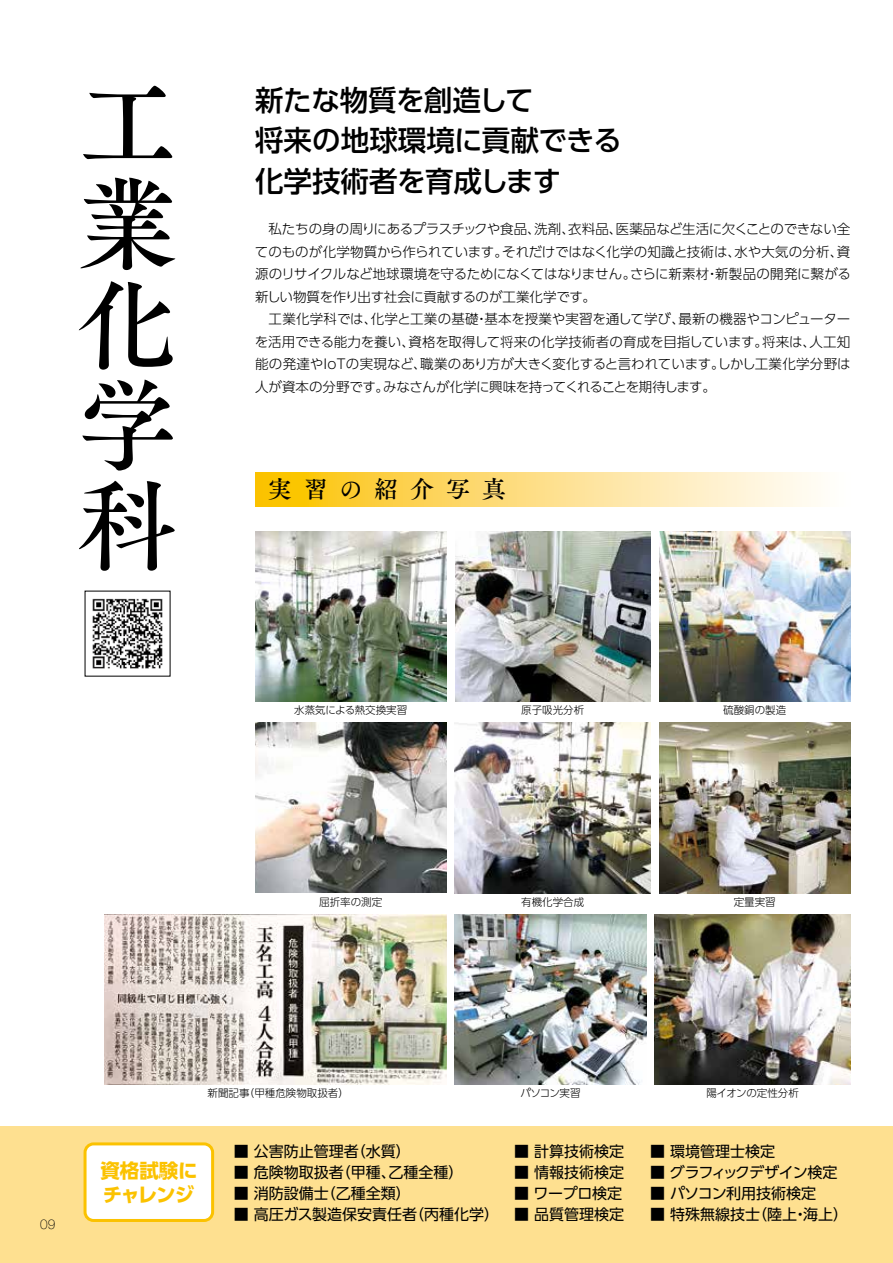
<style>
.page{position:relative;width:893px;height:1263px;background:#fff}
.page>*{position:absolute;margin:0;border:0;box-sizing:border-box;transform-origin:0 0}
.t1{font:100.5px/100.5px "Tsuku A Old Min Pr 6 D";color:#000;text-align:justify}
.t2{font:500 28.5px/40.5px "UD Shin Go Pro";letter-spacing:-.01em;color:#000}
.t3{font:24px "Tsuku A Old Min Pr 6 D";letter-spacing:.5em;color:#000}
.t4{font:700 19.5px/24px "UD Shin Go Pro";letter-spacing:-.03em;color:#fbc200}
.t5{font:15px "UD Shin Go Pro";color:#000}
.t6{font:15px "UD Shin Go Pro";letter-spacing:-.06em;color:#000}
.t7{font:300 13.5px/22.5px "UD Shin Go Pro";letter-spacing:-.015em;color:#000;text-align:justify}
.t8{font:100 13.5px "Helvetica Neue";color:#000}
.t9{font:300 10.5px "UD Shin Go Pro";color:#000}
</style>
<div class="page">
<div style="left:0;top:1127px;width:893px;height:136px;background:#fee090"></div>
<svg style="left:255px;top:472px;width:566px;height:34px;background:#fdde81"></svg>
<img style="left:255px;top:531px;width:191px;height:171px">
<img style="left:455px;top:532px;width:196px;height:170px">
<img style="left:659px;top:531px;width:191px;height:171px">
<img style="left:455px;top:723px;width:196px;height:170px">
<img style="left:655px;top:914px;width:195px;height:170px">
<img style="left:659px;top:723px;width:191px;height:170px">
<img style="left:255px;top:723px;width:191px;height:170px">
<img style="left:455px;top:914px;width:191px;height:170px">
<img style="left:104px;top:914px;width:342px;height:170px">
<div style="left:85px;top:1144px;width:128px;height:76px;background:#fff;border-radius:9px"></div>
<div style="left:84px;top:1142px;width:130px;height:80px;border:3px solid #fbc200;border-radius:9px"></div>
<img style="left:92px;top:598px;width:71px;height:71px">
<h1 class="t1" style="left:77px;top:70px;width:99px">工業化学科</h1>
<h2 class="t2" style="left:255px;top:79px;width:368px">新たな物質を創造して<br>将来の地球環境に貢献できる化学技術者を育成します</h2>
<p class="t7" style="left:255px;top:217px;width:598px;text-indent:14px">私たちの身の周りにあるプラスチックや食品、洗剤、衣料品、医薬品など生活に欠くことのできない全てのものが化学物質から作られています。それだけではなく化学の知識と技術は、水や大気の分析、資源のリサイクルなど地球環境を守るためになくてはなりません。さらに新素材・新製品の開発に繋がる新しい物質を作り出す社会に貢献するのが工業化学です。</p>
<p class="t7" style="left:255px;top:307px;width:597px;text-indent:14px">工業化学科では、化学と工業の基礎・基本を授業や実習を通して学び、最新の機器やコンピューターを活用できる能力を養い、資格を取得して将来の化学技術者の育成を目指しています。将来は、人工知能の発達やIoTの実現など、職業のあり方が大きく変化すると言われています。しかし工業化学分野は人が資本の分野です。みなさんが化学に興味を持ってくれることを期待します。</p>
<h3 class="t3" style="left:268px;top:468px;width:240px">実習の紹介写真</h3>
<p class="t9" style="left:294px;top:702px;width:114px">水蒸気による熱交換実習</p>
<p class="t9" style="left:521px;top:702px;width:64px">原子吸光分析</p>
<p class="t9" style="left:723px;top:702px;width:64px">硫酸銅の製造</p>
<p class="t9" style="left:521px;top:893px;width:64px">有機化学合成</p>
<p class="t9" style="left:319px;top:893px;width:64px">屈折率の測定</p>
<p class="t9" style="left:734px;top:893px;width:43px">定量実習</p>
<p class="t8" style="left:40px;top:1214px;width:17px">09</p>
<p class="t9" style="left:208px;top:1085px;width:143px">新聞記事（甲種危険物取扱者）</p>
<h3 class="t4" style="left:100px;top:1158px;width:99px">資格試験にチャレンジ</h3>
<p class="t5" style="left:234px;top:1139px;width:178px">■ 公害防止管理者（水質）</p>
<p class="t5" style="left:234px;top:1160px;width:231px">■ 危険物取扱者（甲種、乙種全種）</p>
<p class="t5" style="left:234px;top:1181px;width:178px">■ 消防設備士（乙種全類）</p>
<p class="t5" style="left:234px;top:1202px;width:267px">■ 高圧ガス製造保安責任者（丙種化学）</p>
<p class="t9" style="left:521px;top:1085px;width:62px">パソコン実習</p>
<p class="t5" style="left:514px;top:1139px;width:111px">■ 計算技術検定</p>
<p class="t5" style="left:514px;top:1160px;width:111px">■ 情報技術検定</p>
<p class="t5" style="left:514px;top:1181px;width:110px">■ ワープロ検定</p>
<p class="t5" style="left:514px;top:1202px;width:111px">■ 品質管理検定</p>
<p class="t9" style="left:706px;top:1085px;width:94px">陽イオンの定性分析</p>
<p class="t5" style="left:650px;top:1139px;width:126px">■ 環境管理士検定</p>
<p class="t6" style="left:650px;top:1160px;width:189px">■ グラフィックデザイン検定</p>
<p class="t5" style="left:650px;top:1181px;width:168px">■ パソコン利用技術検定</p>
<p class="t5" style="left:650px;top:1202px;width:200px">■ 特殊無線技士（陸上・海上）</p>
</div>
